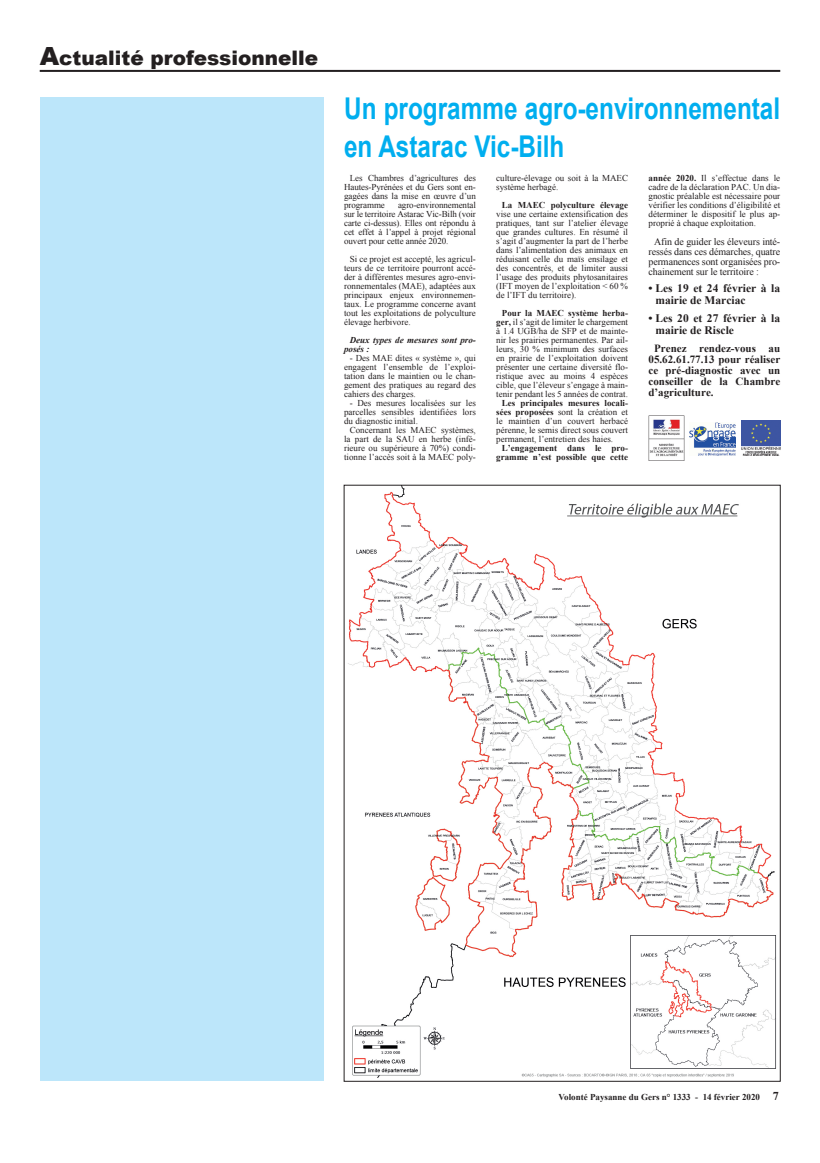
<style>
.page{position:relative;width:820px;height:1163px;background:#fff}
.page>*{position:absolute;margin:0;border:0;box-sizing:border-box;transform-origin:0 0}
.t1{font:700 30px/38px "Arial";color:#00aeef;scale:.81 1}
.t2{font:900 20px "Arial";color:#231f20}
.t3{font:700 11.5px/12px "Times New Roman";color:#231f20}
.t4{font:700 11px/11px "Times New Roman";color:#231f20;text-align:justify}
.t5{font:10px/10px "Times New Roman";letter-spacing:-.01em;color:#231f20;text-align:justify}
.t6{font:9px/9px "Times New Roman";color:#231f20;text-align:justify}
.t7{font:700 9px/9px "Times New Roman";color:#231f20;text-align:right}
.t8{font:italic 700 9px/9px "Times New Roman";color:#231f20}
.s1{font-size:25px}
.s2{font-weight:700}
.s3{font-size:12px}
</style>
<div class="page">
<hr style="left:40px;top:70px;width:740px;height:2px;background:#231f20">
<img style="left:348px;top:486px;width:428px;height:592px">
<img style="left:648px;top:415px;width:36px;height:45px">
<img style="left:689px;top:423px;width:46px;height:32px">
<img style="left:741px;top:420px;width:39px;height:35px">
<div style="left:40px;top:97px;width:283px;height:983px;background:#bce6fa"></div>
<h2 class="t2" style="left:40px;top:43px;width:280px"><span class="s1">A</span>ctualité professionnelle</h2>
<h1 class="t1" style="left:344px;top:90px;width:539px">Un programme agro-environnemental en Astarac Vic-Bilh</h1>
<p class="t6" style="left:344px;top:173px;width:133px;text-indent:6px">Les Chambres d’agricultures des Hautes-Pyrénées et du Gers sont en&shy;gagées dans la mise en œuvre d’un programme</p>
<p class="t6" style="left:344px;top:200px;width:133px;text-indent:54px">agro-environnemental sur le territoire Astarac Vic-Bilh (voir carte ci-dessus). Elles ont répondu à cet effet à l’appel à projet régional ouvert pour cette année 2020.</p>
<p class="t6" style="left:344px;top:254px;width:133px;text-indent:6px">Si ce projet est accepté, les agricul&shy;teurs de ce territoire pourront accé&shy;der à différentes mesures agro-envi&shy;ronnementales (MAE), adaptées aux principaux enjeux environnemen&shy;taux. Le programme concerne avant tout les exploitations de polyculture élevage herbivore.</p>
<p class="t8" style="left:344px;top:335px;width:133px;text-indent:6px">Deux types de mesures sont pro&shy;posés :</p>
<p class="t6" style="left:344px;top:353px;width:133px;text-indent:6px">- Des MAE dites « système », qui engagent l’ensemble de l’exploi&shy;tation dans le maintien ou le chan&shy;gement des pratiques au regard des cahiers des charges.</p>
<p class="t6" style="left:344px;top:398px;width:133px;text-indent:6px">- Des mesures localisées sur les parcelles sensibles identifiées lors du diagnostic initial.</p>
<p class="t6" style="left:344px;top:425px;width:133px;text-indent:6px">Concernant les MAEC systèmes, la part de la SAU en herbe (infé&shy;rieure ou supérieure à 70%) condi&shy;tionne l’accès soit à la MAEC poly-</p>
<p class="t6" style="left:496px;top:173px;width:133px">culture-élevage ou soit à la MAEC système herbagé.</p>
<p class="t7" style="left:502px;top:200px;width:127px">La MAEC polyculture élevage</p>
<p class="t6" style="left:496px;top:209px;width:133px">vise une certaine extensification des pratiques, tant sur l’atelier élevage que grandes cultures. En résumé il s’agit d’augmenter la part de l’herbe dans l’alimentation des animaux en réduisant celle du maïs ensilage et des concentrés, et de limiter aussi l’usage des produits phytosanitaires (IFT moyen de l’exploitation &lt; 60 % de l’IFT du territoire).</p>
<p class="t6" style="left:496px;top:308px;width:133px;text-indent:6px"><span class="s2">Pour la MAEC système herba&shy;ger,</span> il s’agit de limiter le chargement à 1.4 UGB/ha de SFP et de mainte&shy;nir les prairies permanentes. Par ail&shy;leurs, 30 % minimum des surfaces en prairie de l’exploitation doivent présenter une certaine diversité flo&shy;ristique avec au moins 4 espèces cible, que l’éleveur s’engage à main&shy;tenir pendant les 5 années de contrat.</p>
<p class="t6" style="left:496px;top:398px;width:133px;text-indent:6px"><span class="s2">Les principales mesures locali&shy;sées proposées</span> sont la création et le maintien d’un couvert herbacé pérenne, le semis direct sous couvert permanent, l’entretien des haies.</p>
<p class="t7" style="left:496px;top:443px;width:133px">L’engagement dans le pro&shy;gramme n’est possible que cette</p>
<p class="t6" style="left:648px;top:173px;width:133px"><span class="s2">année 2020.</span> Il s’effectue dans le cadre de la déclaration PAC. Un dia&shy;gnostic préalable est nécessaire pour vérifier les conditions d’éligibilité et déterminer le dispositif le plus ap&shy;proprié à chaque exploitation.</p>
<p class="t5" style="left:648px;top:236px;width:133px;text-indent:6px">Afin de guider les éleveurs inté&shy;ressés dans ces démarches, quatre permanences sont organisées pro&shy;chainement sur le territoire :</p>
<p class="t3" style="left:655px;top:282px;width:126px;text-indent:-7px">• Les 19 et 24 février à la mairie de Marciac</p>
<p class="t3" style="left:655px;top:312px;width:126px;text-indent:-7px">• Les 20 et 27 février à la mairie de Riscle</p>
<p class="t4" style="left:648px;top:342px;width:133px;text-indent:6px">Prenez rendez-vous au 05.62.61.77.13 pour réaliser ce pré-diagnostic avec un conseiller de la Chambre d’agriculture.</p>
<p class="t7" style="left:558px;top:1092px;width:222px">Volonté Paysanne du Gers n° 1333 - 14 février 2020 <span class="s3">7</span></p>
</div>
